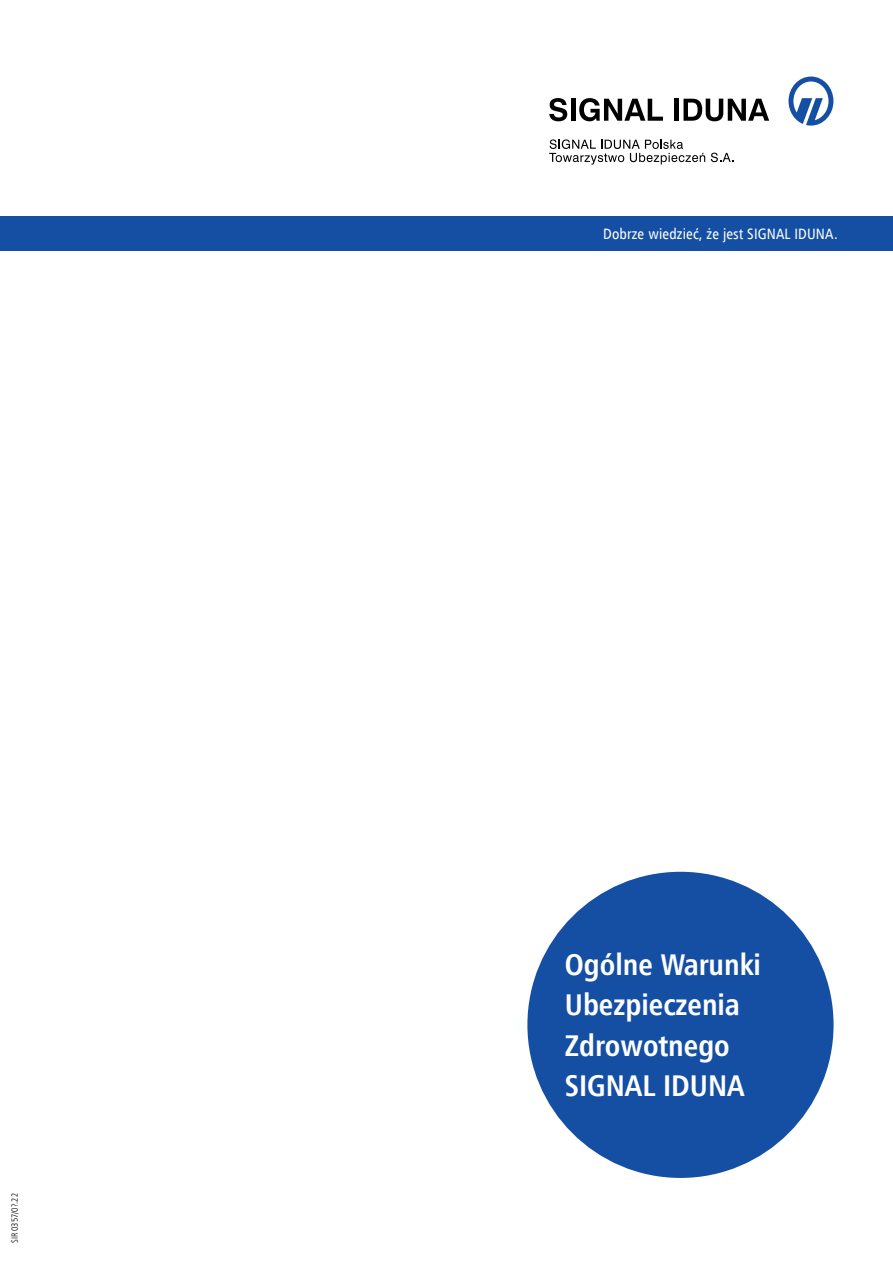
<style>
.page{position:relative;width:893px;height:1263px;background:#fff}
.page>*{position:absolute;margin:0;border:0;box-sizing:border-box;transform-origin:0 0}
.t1{font:700 30px/40.5px "Humnst 777 Cn EU";color:#fff}
.t2{font:15px "Humnst 777 Cn EU";letter-spacing:.01em;color:#fff}
.t3{font:9px "Humnst 777 Lt Cn EU";color:#000}
</style>
<div class="page">
<div style="left:527px;top:872px;width:307px;height:306px;background:#154fa4;border-radius:50%"></div>
<div style="left:0;top:217px;width:893px;height:34px;background:#154fa4"></div>
<svg style="left:711px;top:153px;width:23px;height:9px"></svg>
<svg style="left:549px;top:139px;width:156px;height:26px"></svg>
<svg style="left:788px;top:77px;width:45px;height:49px"></svg>
<svg style="left:549px;top:98px;width:18px;height:23px"></svg>
<hr style="left:571px;top:99px;width:4px;height:22px;background:#000">
<svg style="left:579px;top:98px;width:84px;height:23px"></svg>
<div style="left:674px;top:99px;width:5px;height:22px;background:#000"></div>
<svg style="left:683px;top:99px;width:86px;height:22px"></svg>
<p class="t3" style="left:9px;top:1243px;width:52px;rotate:-90deg">SIR 0357/0?.22</p>
<p class="t2" style="left:603px;top:225px;width:236px">Dobrze wiedzieć, że jest SIGNAL IDUNA.</p>
<p class="t1" style="left:565px;top:944px;width:198px">Ogólne Warunki<br>Ubezpieczenia<br>Zdrowotnego<br>SIGNAL IDUNA</p>
</div>
